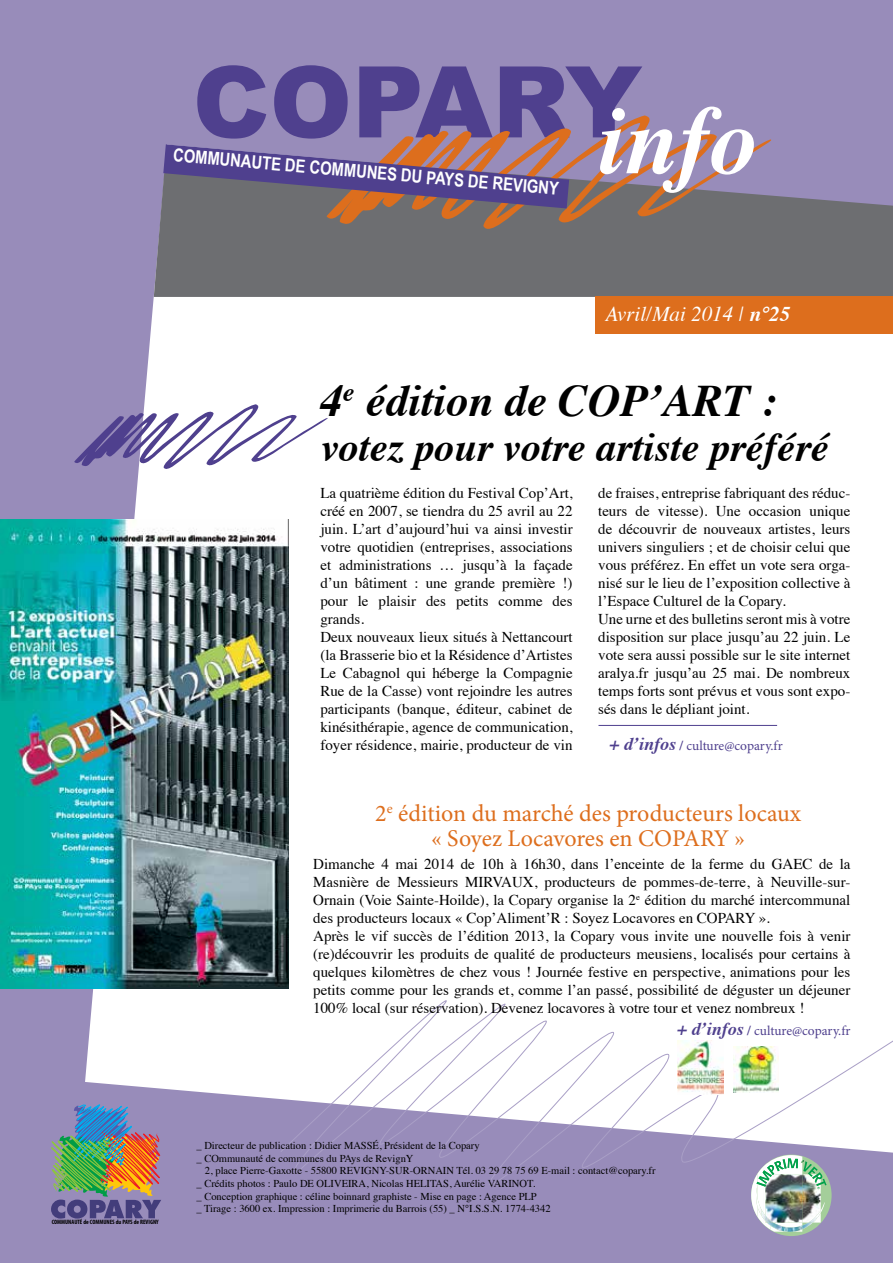
<style>
.page{position:relative;width:893px;height:1263px;background:#988cba}
.page>*{position:absolute;margin:0;border:0;box-sizing:border-box;transform-origin:0 0}
.t1{font:italic 700 45px "Times";color:#000}
.t2{font:italic 700 40.5px "Times";color:#000}
.t3{font:24px/24.8px "Minion Pro";color:#dd6e1d;text-align:center}
.t4{font:italic 21px "Times";color:#fff}
.t5{font:700 18px "Arial Narrow";color:#fff}
.t6{font:15px/18px "Times";color:#000}
.t7{font:13.5px "Minion Pro";color:#4f408e}
.t8{font:10.5px/12.6px "Times";color:#000}
.t9{font:700 condensed 6.3px "Myriad Pro";color:#000}
.s1{font-weight:700}
.s2{font-family:"Times";font-weight:700;font-style:italic;font-size:18px}
.s3{font-family:"Times";font-weight:700;font-style:italic}
</style>
<div class="page">
<div style="left:85px;top:295px;width:808px;height:803px;background:#fff"></div>
<div style="left:154px;top:189px;width:739px;height:108px;background:#6d6e71"></div>
<div style="left:751px;top:1154px;width:81px;height:82px;background:#a4ce9a;border-radius:50%"></div>
<img style="left:802px;top:1202px;width:23px;height:30px">
<img style="left:802px;top:1195px;width:19px;height:27px">
<svg style="left:808px;top:1210px;width:13px;height:12px"></svg>
<img style="left:770px;top:1195px;width:32px;height:27px">
<img style="left:757px;top:1195px;width:7px;height:30px">
<img style="left:751px;top:1195px;width:7px;height:22px">
<img style="left:764px;top:1195px;width:6px;height:33px">
<img style="left:772px;top:1222px;width:30px;height:10px">
<img style="left:755px;top:1195px;width:7px;height:21px">
<img style="left:762px;top:1210px;width:6px;height:14px">
<img style="left:768px;top:1222px;width:14px;height:9px">
<img style="left:782px;top:1225px;width:20px;height:7px">
<svg style="left:765px;top:1215px;width:8px;height:7px"></svg>
<div style="left:595px;top:296px;width:298px;height:37px;background:#dd6e1d"></div>
<svg style="left:327px;top:139px;width:444px;height:98px;background:#7a6f6d"></svg>
<svg style="left:163px;top:65px;width:591px;height:143px"></svg>
<svg style="left:74px;top:404px;width:254px;height:70px"></svg>
<svg style="left:263px;top:990px;width:630px;height:205px"></svg>
<svg style="left:282px;top:1050px;width:21px;height:17px"></svg>
<svg style="left:51px;top:1104px;width:110px;height:114px"></svg>
<img style="left:0;top:520px;width:288px;height:468px">
<hr style="left:598px;top:725px;width:179px;height:1px;background:#4f408e">
<img style="left:678px;top:1040px;width:46px;height:54px">
<img style="left:733px;top:1046px;width:46px;height:46px">
<p class="t5" style="left:174px;top:141px;width:389px;rotate:5deg">COMMUNAUTE DE COMMUNES DU PAYS DE REVIGNY</p>
<h3 class="t4" style="left:605px;top:296px;width:187px">Avril/Mai 2014 | <span class="s1">n°25</span></h3>
<h1 class="t1" style="left:320px;top:358px;width:458px">4<sup>e</sup> édition de COP’ART :</h1>
<h2 class="t2" style="left:320px;top:409px;width:510px">votez pour votre artiste préféré</h2>
<p class="t6" style="left:320px;top:483px;width:254px">La quatrième édition du Festival Cop’Art, créé en 2007, se tiendra du 25 avril au 22 juin. L’art d’aujourd’hui va ainsi investir votre quotidien (entreprises, associations et administrations … jusqu’à la façade d’un bâtiment : une grande première !) pour le plaisir des petits comme des grands.<br>Deux nouveaux lieux situés à Nettancourt (la Brasserie bio et la Résidence d’Artistes Le Cabagnol qui héberge la Compagnie Rue de la Casse) vont rejoindre les autres participants (banque, éditeur, cabinet de kinésithérapie, agence de communication, foyer résidence, mairie, producteur de vin</p>
<p class="t6" style="left:598px;top:483px;width:254px">de fraises, entreprise fabriquant des réduc&shy;teurs de vitesse). Une occasion unique de découvrir de nouveaux artistes, leurs univers singuliers ; et de choisir celui que vous préférez. En effet un vote sera orga&shy;nisé sur le lieu de l’exposition collective à l’Espace Culturel de la Copary.<br>Une urne et des bulletins seront mis à votre disposition sur place jusqu’au 22 juin. Le vote sera aussi possible sur le site internet aralya.fr jusqu’au 25 mai. De nombreux temps forts sont prévus et vous sont expo&shy;sés dans le dépliant joint.</p>
<p class="t7" style="left:609px;top:737px;width:175px"><span class="s2">+ d’infos</span> <span class="s3">/</span> culture@copary.fr</p>
<h3 class="t3" style="left:375px;top:801px;width:427px">2<sup>e</sup> édition du marché des producteurs locaux « Soyez Locavores en COPARY »</h3>
<p class="t6" style="left:313px;top:854px;width:539px">Dimanche 4 mai 2014 de 10h à 16h30, dans l’enceinte de la ferme du GAEC de la Masnière de Messieurs MIRVAUX, producteurs de pommes-de-terre, à Neuville-sur-Ornain (Voie Sainte-Hoilde), la Copary organise la 2<sup>e</sup> édition du marché intercommunal des producteurs locaux « Cop’Aliment’R : Soyez Locavores en COPARY ».<br>Après le vif succès de l’édition 2013, la Copary vous invite une nouvelle fois à venir (re)découvrir les produits de qualité de producteurs meusiens, localisés pour certains à quelques kilomètres de chez vous ! Journée festive en perspective, animations pour les petits comme pour les grands et, comme l’an passé, possibilité de déguster un déjeuner 100% local (sur réservation). Devenez locavores à votre tour et venez nombreux !</p>
<p class="t7" style="left:677px;top:1021px;width:175px"><span class="s2">+ d’infos</span> <span class="s3">/</span> culture@copary.fr</p>
<p class="t9" style="left:52px;top:1218px;width:109px">COMMUNAUTÉ de COMMUNES du PAYS de REVIGNY</p>
<p class="t8" style="left:196px;top:1138px;width:285px">_ Directeur de publication : Didier MASSÉ, Président de la Copary _ COmmunauté de communes du PAys de RevignY</p>
<p class="t8" style="left:196px;top:1164px;width:461px;text-indent:9px">2, place Pierre-Gaxotte - 55800 REVIGNY-SUR-ORNAIN Tél. 03 29 78 75 69 E-mail : contact@copary.fr _ Crédits photos : Paulo DE OLIVEIRA, Nicolas HELITAS, Aurélie VARINOT.<br>_ Conception graphique : céline boinnard graphiste - Mise en page : Agence PLP<br>_ Tirage : 3600 ex. Impression : Imprimerie du Barrois (55) _ N°I.S.S.N. 1774-4342</p>
</div>
